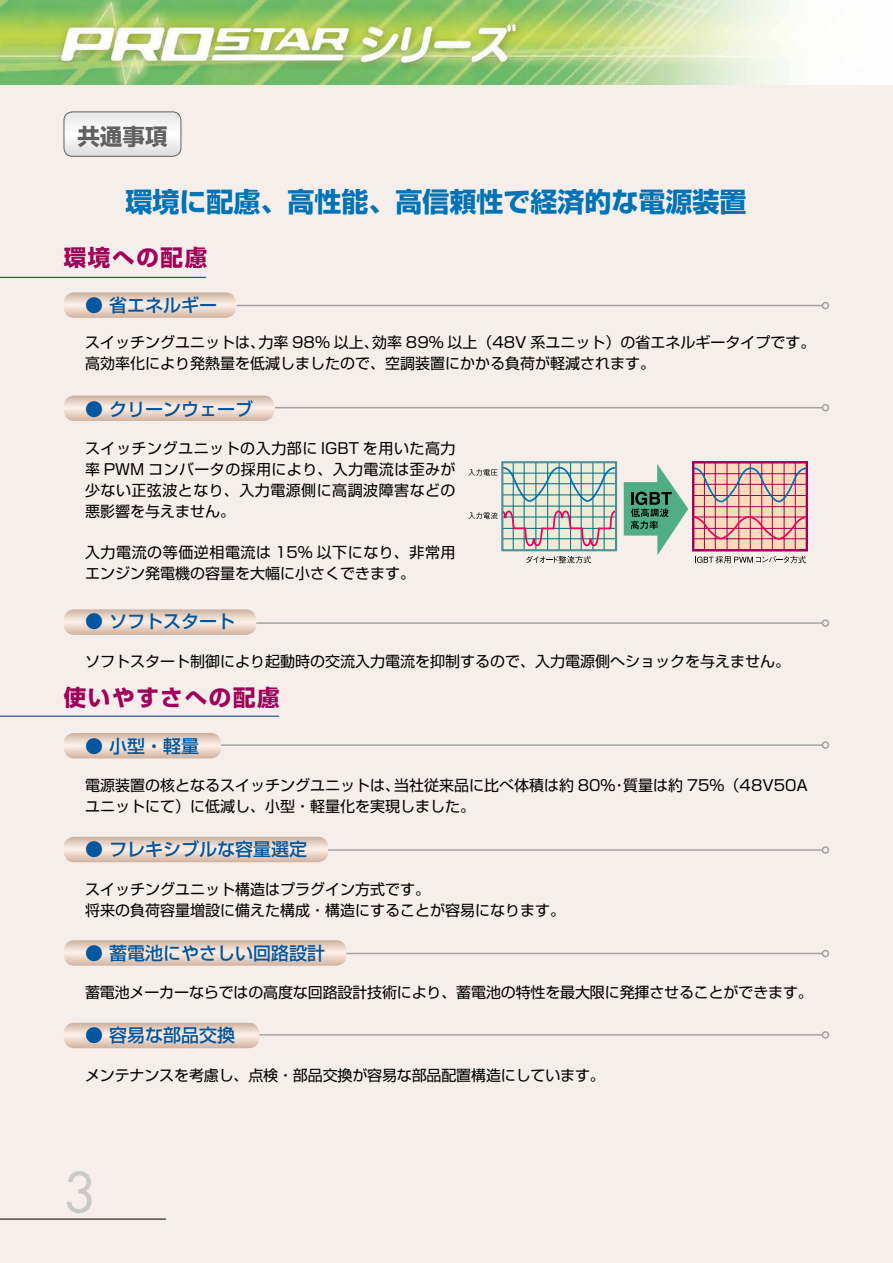
<style>
.page{position:relative;width:893px;height:1263px;background:#f5eeeb}
.page>*{position:absolute;margin:0;border:0;box-sizing:border-box;transform-origin:0 0}
.t1{font:54px "Futura";color:#c9c9c9}
.t2{font:700 27px "Shin Go Pro";color:#0072b6}
.t3{font:700 22.5px "Shin Go Pro";letter-spacing:.075em;color:#a00059}
.t4{font:700 22.5px "Shin Go Pro";color:#626060}
.t5{font:500 18px "Shin Go Pro";color:#00579f}
.t6{font:15px/20.7px "Shin Go Pro";color:#000}
</style>
<div class="page">
<img style="left:0;top:0;width:893px;height:85px">
<hr style="left:0;top:1219px;width:166px;height:1px;background:#000">
<svg style="left:64px;top:395px;width:210px;height:26px"></svg>
<svg style="left:64px;top:292px;width:172px;height:26px"></svg>
<svg style="left:64px;top:609px;width:192px;height:26px"></svg>
<svg style="left:64px;top:837px;width:264px;height:25px"></svg>
<svg style="left:64px;top:1023px;width:195px;height:25px"></svg>
<svg style="left:64px;top:733px;width:157px;height:25px"></svg>
<svg style="left:64px;top:940px;width:283px;height:26px"></svg>
<svg style="left:64px;top:112px;width:117px;height:44px"></svg>
<div style="left:64px;top:112px;width:117px;height:44px;border:1px solid #626060;border-radius:9px"></div>
<hr style="left:0;top:277px;width:206px;height:1px;background:#003281">
<hr style="left:0;top:716px;width:279px;height:1px;background:#003281">
<svg style="left:504px;top:464px;width:110px;height:84px"></svg>
<hr style="left:513px;top:462px;width:1px;height:88px;background:#006e80">
<hr style="left:524px;top:462px;width:1px;height:88px;background:#006e80">
<hr style="left:536px;top:462px;width:1px;height:88px;background:#006e80">
<hr style="left:547px;top:462px;width:1px;height:88px;background:#006e80">
<hr style="left:559px;top:462px;width:1px;height:88px;background:#006e80">
<hr style="left:570px;top:462px;width:1px;height:88px;background:#006e80">
<hr style="left:581px;top:462px;width:1px;height:88px;background:#006e80">
<hr style="left:593px;top:462px;width:1px;height:88px;background:#006e80">
<hr style="left:604px;top:462px;width:1px;height:88px;background:#006e80">
<hr style="left:503px;top:506px;width:113px;height:1px;background:#006e80">
<div style="left:501px;top:461px;width:116px;height:90px;border:2px solid #528d9a"></div>
<div style="left:692px;top:461px;width:116px;height:90px;border:2px solid #a00059"></div>
<svg style="left:468px;top:466px;width:149px;height:37px"></svg>
<svg style="left:526px;top:556px;width:65px;height:7px"></svg>
<svg style="left:624px;top:464px;width:184px;height:99px"></svg>
<svg style="left:468px;top:509px;width:150px;height:38px"></svg>
<hr style="left:275px;top:407px;width:547px;height:1px;background:#a4a3a4">
<div style="left:822px;top:404px;width:7px;height:7px;border:2px solid #a4a3a4;border-radius:50%"></div>
<hr style="left:237px;top:305px;width:585px;height:1px;background:#a4a3a4">
<div style="left:822px;top:302px;width:7px;height:7px;border:2px solid #a4a3a4;border-radius:50%"></div>
<hr style="left:256px;top:622px;width:566px;height:2px;background:#a4a3a4">
<div style="left:822px;top:619px;width:7px;height:8px;border:2px solid #a4a3a4;border-radius:50%"></div>
<hr style="left:328px;top:849px;width:494px;height:2px;background:#a4a3a4">
<div style="left:822px;top:846px;width:7px;height:8px;border:2px solid #a4a3a4;border-radius:50%"></div>
<hr style="left:259px;top:1034px;width:563px;height:1px;background:#a4a3a4">
<div style="left:822px;top:1031px;width:7px;height:7px;border:2px solid #a4a3a4;border-radius:50%"></div>
<hr style="left:221px;top:744px;width:601px;height:2px;background:#a4a3a4">
<div style="left:822px;top:741px;width:7px;height:8px;border:2px solid #a4a3a4;border-radius:50%"></div>
<hr style="left:347px;top:953px;width:475px;height:1px;background:#a4a3a4">
<div style="left:822px;top:950px;width:7px;height:7px;border:2px solid #a4a3a4;border-radius:50%"></div>
<h3 class="t4" style="left:77px;top:118px;width:91px">共通事項</h3>
<h2 class="t2" style="left:125px;top:181px;width:623px">環境に配慮、高性能、高信頼性で経済的な電源装置</h2>
<h3 class="t3" style="left:64px;top:240px;width:145px">環境への配慮</h3>
<p class="t5" style="left:85px;top:290px;width:133px">● 省エネルギー</p>
<p class="t6" style="left:85px;top:330px;width:732px">スイッチングユニットは、力率 98% 以上、効率 89% 以上（48V 系ユニット）の省エネルギータイプです。高効率化により発熱量を低減しましたので、空調装置にかかる負荷が軽減されます。</p>
<p class="t5" style="left:85px;top:394px;width:169px">● クリーンウェーブ</p>
<p class="t6" style="left:85px;top:436px;width:372px;text-align:justify">スイッチングユニットの入力部に IGBT を用いた高力率 PWM コンバータの採用により、入力電流は歪みが少ない正弦波となり、入力電源側に高調波障害などの悪影響を与えません。</p>
<p class="t6" style="left:85px;top:540px;width:372px">入力電流の等価逆相電流は 15% 以下になり、非常用エンジン発電機の容量を大幅に小さくできます。</p>
<p class="t5" style="left:85px;top:607px;width:151px">● ソフトスタート</p>
<p class="t6" style="left:85px;top:649px;width:706px">ソフトスタート制御により起動時の交流入力電流を抑制するので、入力電源側へショックを与えません。</p>
<h3 class="t3" style="left:64px;top:680px;width:217px">使いやすさへの配慮</h3>
<p class="t5" style="left:85px;top:731px;width:115px">● 小型・軽量</p>
<p class="t6" style="left:85px;top:773px;width:724px">電源装置の核となるスイッチングユニットは、当社従来品に比べ体積は約 80%・質量は約 75%（48V50Aユニットにて）に低減し、小型・軽量化を実現しました。</p>
<p class="t5" style="left:85px;top:834px;width:223px">● フレキシブルな容量選定</p>
<p class="t6" style="left:85px;top:877px;width:481px">スイッチングユニット構造はプラグイン方式です。<br>将来の負荷容量増設に備えた構成・構造にすることが容易になります。</p>
<p class="t5" style="left:85px;top:938px;width:241px">● 蓄電池にやさしい回路設計</p>
<p class="t6" style="left:85px;top:980px;width:729px">蓄電池メーカーならではの高度な回路設計技術により、蓄電池の特性を最大限に発揮させることができます。</p>
<p class="t5" style="left:85px;top:1021px;width:151px">● 容易な部品交換</p>
<p class="t6" style="left:85px;top:1063px;width:521px">メンテナンスを考慮し、点検・部品交換が容易な部品配置構造にしています。</p>
<h1 class="t1" style="left:64px;top:1155px;width:35px">3</h1>
</div>
